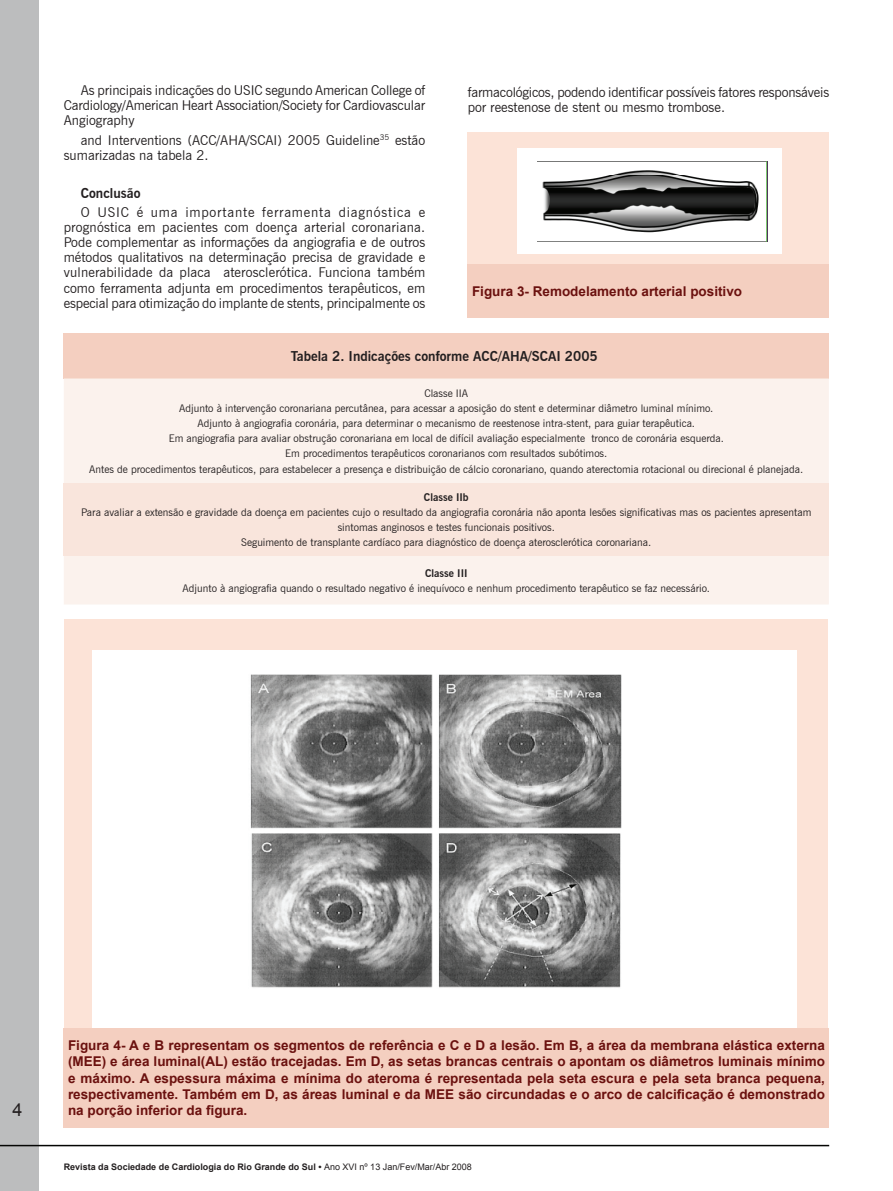
<style>
.page{position:relative;width:893px;height:1191px;background:#fff}
.page>*{position:absolute;margin:0;border:0;box-sizing:border-box;transform-origin:0 0}
.t1{font:13.5px/15px "News Gothic BT";letter-spacing:-.01em;color:#231f20;text-align:justify}
.t2{font:700 13.5px/16.2px "Arial";color:#6b110f}
.t3{font:700 13.5px "News Gothic BT";color:#231f20}
.t4{font:10.5px/15px "News Gothic BT";color:#231f20;text-align:center}
.t5{font:700 10.5px "News Gothic BT";color:#231f20}
.t6{font:700 9px "Arial";color:#231f20}
.s1{font-weight:400}
</style>
<div class="page">
<div style="left:1px;top:0;width:38px;height:1191px;background:#bcbdbe"></div>
<hr style="left:0;top:1144px;width:829px;height:2px;background:#040503">
<div style="left:468px;top:132px;width:361px;height:133px;background:#fce3d7"></div>
<div style="left:468px;top:264px;width:361px;height:53px;background:#f4cfc0"></div>
<div style="left:517px;top:148px;width:265px;height:105px;background:#fff"></div>
<img style="left:537px;top:161px;width:230px;height:80px">
<div style="left:64px;top:619px;width:764px;height:410px;background:#fce3d7"></div>
<div style="left:92px;top:650px;width:705px;height:425px;background:#fff"></div>
<div style="left:64px;top:1028px;width:765px;height:99px;background:#f4cfc0"></div>
<img style="left:250px;top:674px;width:372px;height:314px">
<div style="left:64px;top:333px;width:765px;height:45px;background:#f4cfc0"></div>
<div style="left:64px;top:378px;width:765px;height:226px;background:#fbf2ed"></div>
<div style="left:64px;top:483px;width:765px;height:73px;background:#f9e5dc"></div>
<p class="t1" style="left:64px;top:83px;width:363px;text-indent:17px">As principais indicações do USIC segundo American College of Cardiology/American Heart Association/Society for Cardiovascular Angiography</p>
<p class="t1" style="left:64px;top:132px;width:363px;text-indent:17px">and Interventions (ACC/AHA/SCAI) 2005 Guideline<sup>35</sup> estão sumarizadas na tabela 2.</p>
<p class="t3" style="left:81px;top:185px;width:61px">Conclusão</p>
<p class="t1" style="left:64px;top:205px;width:363px;text-indent:17px">O USIC é uma importante ferramenta diagnóstica e prognóstica em pacientes com doença arterial coronariana.<br>Pode complementar as informações da angiografia e de outros métodos qualitativos na determinação precisa de gravidade e vulnerabilidade da placa aterosclerótica. Funciona também como ferramenta adjunta em procedimentos terapêuticos, em especial para otimização do implante de stents, principalmente os</p>
<p class="t1" style="left:468px;top:84px;width:363px">farmacológicos, podendo identificar possíveis fatores responsáveis por reestenose de stent ou mesmo trombose.</p>
<p class="t2" style="left:472px;top:283px;width:272px">Figura 3- Remodelamento arterial positivo</p>
<p class="t3" style="left:291px;top:348px;width:309px">Tabela 2. Indicações conforme ACC/AHA/SCAI 2005</p>
<p class="t4" style="left:89px;top:386px;width:716px">Classe IIA<br>Adjunto à intervenção coronariana percutânea, para acessar a aposição do stent e determinar diâmetro luminal mínimo.<br>Adjunto à angiografia coronária, para determinar o mecanismo de reestenose intra-stent, para guiar terapêutica.<br>Em angiografia para avaliar obstrução coronariana em local de difícil avaliação especialmente tronco de coronária esquerda.<br>Em procedimentos terapêuticos coronarianos com resultados subótimos.<br>Antes de procedimentos terapêuticos, para estabelecer a presença e distribuição de cálcio coronariano, quando aterectomia rotacional ou direcional é planejada.</p>
<p class="t5" style="left:424px;top:491px;width:46px">Classe IIb</p>
<p class="t4" style="left:81px;top:505px;width:732px">Para avaliar a extensão e gravidade da doença em pacientes cujo o resultado da angiografia coronária não aponta lesões significativas mas os pacientes apresentam sintomas anginosos e testes funcionais positivos.<br>Seguimento de transplante cardíaco para diagnóstico de doença aterosclerótica coronariana.</p>
<p class="t5" style="left:425px;top:566px;width:44px">Classe III</p>
<p class="t4" style="left:183px;top:580px;width:529px">Adjunto à angiografia quando o resultado negativo é inequívoco e nenhum procedimento terapêutico se faz necessário.</p>
<p class="t2" style="left:68px;top:1037px;width:758px">Figura 4- A e B representam os segmentos de referência e C e D a lesão. Em B, a área da membrana elástica externa (MEE</p>
<p class="t2" style="left:68px;top:1054px;width:758px;text-align:justify;text-indent:34px">) e área luminal(AL) estão tracejadas. Em D, as setas brancas centrais o apontam os diâmetros luminais mínimo e máximo. A espessura máxima e mínima do ateroma é representada pela seta escura e pela seta branca pequena, respectivamente. Também em D, as áreas luminal e da MEE são circundadas e o arco de calcificação é demonstrado na porção inferior da figura.</p>
<p class="t6" style="left:64px;top:1161px;width:410px">Revista da Sociedade de Cardiologia do Rio Grande do Sul • <span class="s1">Ano XVI nº 13 Jan/Fev/Mar/Abr 2008</span></p>
</div>
